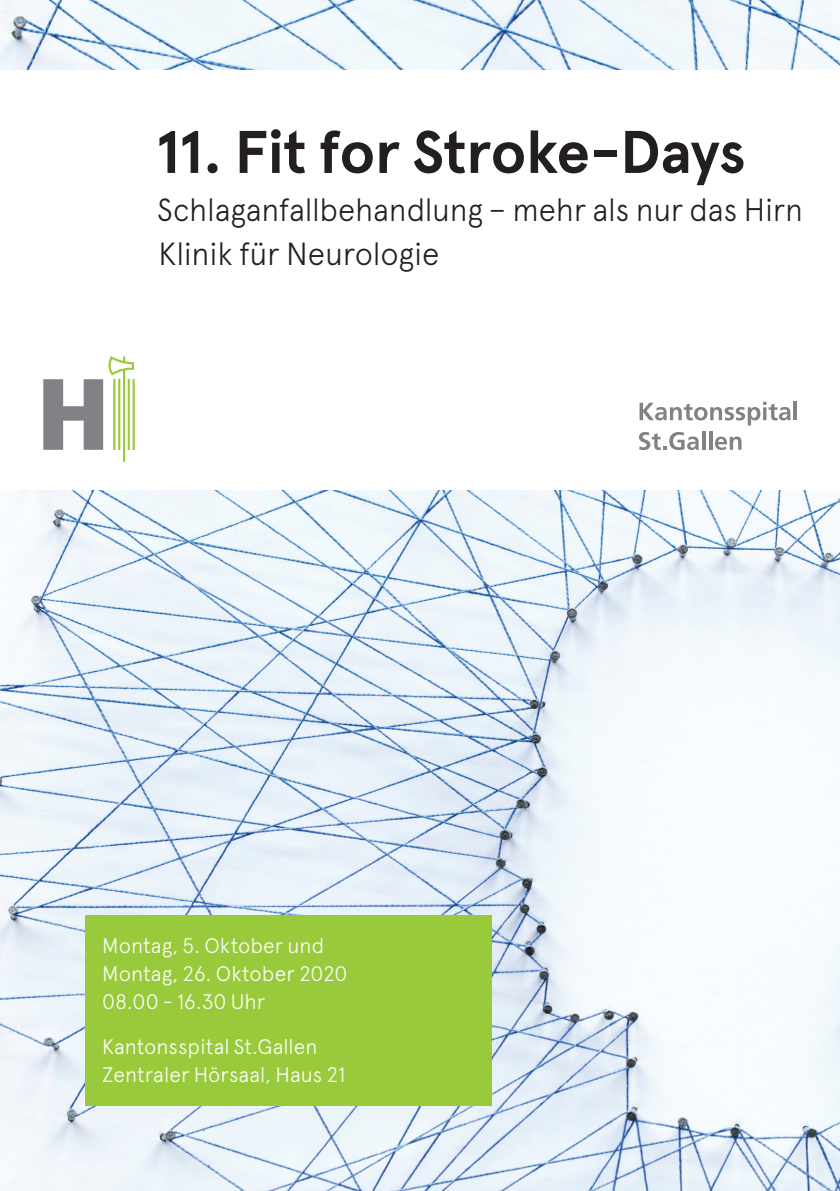
<style>
.page{position:relative;width:840px;height:1191px;background:#fff}
.page>*{position:absolute;margin:0;border:0;box-sizing:border-box;transform-origin:0 0}
.t1{font:700 60px "Apercu";letter-spacing:-.015em;color:#231f20}
.t2{font:300 32px/44px "Apercu";letter-spacing:-.01em;color:#231f20}
.t3{font:300 21px/28px "Apercu";color:#fff}
</style>
<div class="page">
<img style="left:0;top:490px;width:839px;height:701px">
<img style="left:0;top:0;width:839px;height:70px">
<div style="left:85px;top:915px;width:406px;height:191px;background:#99ca3b"></div>
<svg style="left:43px;top:356px;width:92px;height:106px"></svg>
<svg style="left:639px;top:402px;width:151px;height:23px"></svg>
<hr style="left:793px;top:401px;width:3px;height:19px;background:#808285">
<svg style="left:639px;top:432px;width:59px;height:18px"></svg>
<svg style="left:702px;top:431px;width:3px;height:19px"></svg>
<hr style="left:708px;top:431px;width:3px;height:19px;background:#808285">
<svg style="left:715px;top:436px;width:26px;height:14px"></svg>
<h1 class="t1" style="left:155px;top:116px;width:591px">11. Fit for Stroke-Days</h1>
<h2 class="t2" style="left:157px;top:187px;width:646px">Schlaganfallbehandlung – mehr als nur das Hirn<br>Klinik für Neurologie</h2>
<p class="t3" style="left:102px;top:931px;width:247px">Montag, 5. Oktober und<br>Montag, 26. Oktober 2020<br>08.00 - 16.30 Uhr</p>
<p class="t3" style="left:102px;top:1032px;width:245px">Kantonsspital St.Gallen<br>Zentraler Hörsaal, Haus 21</p>
</div>
